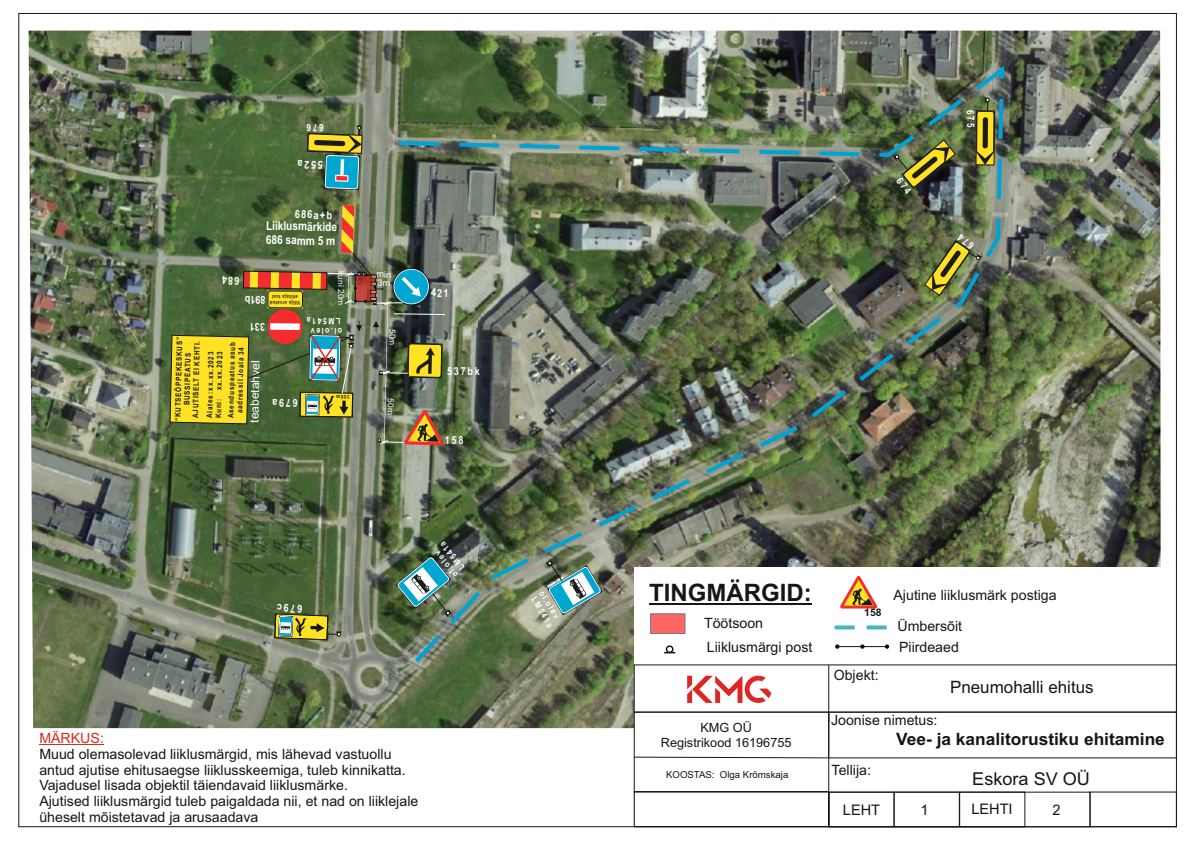
<style>
.page{position:relative;width:1191px;height:842px;background:#fff}
.page>*{position:absolute;margin:0;border:0;box-sizing:border-box;transform-origin:0 0}
.t1{font:700 24px "Arial";color:#151616}
.t2{font:17.7px "Arial";color:#151616}
.t3{font:700 17px "Arial";color:#151616}
.t4{font:17px "Arial";color:#151616}
.t5{font:14.6px "Arial";color:#151616}
.t6{font:14.2px/15.8px "Arial";color:#151616}
.t7{font:12.7px/14.2px "Arial";color:#151616;text-align:center}
.t8{font:700 12.4px/14.2px "Arial Narrow";color:#fff}
.t9{font:12px "Arial";color:#fdfeff}
.t10{font:700 11.2px "Arial Narrow";color:#fff}
.t11{font:700 11px "Arial Narrow";letter-spacing:.16em;color:#fff}
.t12{font:700 10.4px "Arial";color:#151616}
.t13{font:700 10.2px "Arial Narrow";color:#fff}
.t14{font:9.6px "Arial";color:#151616}
.t15{font:9.2px/8.6px "Arial";color:#fff}
.t16{font:700 8.8px/10.1px "Arial Narrow";letter-spacing:.155em;color:#fff}
.t17{font:8.4px "Arial";color:#fff}
.t18{font:700 7.7px/8.8px "Arial Narrow";color:#151616;text-align:center}
.t19{font:700 5.2px "Arial Narrow";color:#151616}
.t20{font:700 5.1px/5.8px "Arial Narrow";letter-spacing:.06em;color:#1e1c1b;text-align:center}
.s1{color:#dd2b1c}
</style>
<div class="page">
<img style="left:29px;top:31px;width:1131px;height:697px">
<img style="left:395px;top:62px;width:611px;height:604px">
<svg style="left:307px;top:125px;width:55px;height:65px;background:#638a63"></svg>
<div style="left:634px;top:567px;width:542px;height:260px;background:#fff"></div>
<div style="left:634px;top:712px;width:195px;height:80px;border:1px solid #151616"></div>
<div style="left:828px;top:792px;width:262px;height:35px;border:1px solid #151616"></div>
<div style="left:828px;top:792px;width:66px;height:35px;border:1px solid #151616"></div>
<div style="left:893px;top:792px;width:66px;height:35px;border:1px solid #151616"></div>
<div style="left:1089px;top:792px;width:87px;height:35px;border:1px solid #151616"></div>
<div style="left:959px;top:792px;width:66px;height:35px;border:1px solid #151616"></div>
<hr style="left:828px;top:665px;width:1px;height:57px;background:#151616">
<svg style="left:633px;top:756px;width:195px;height:2px"></svg>
<div style="left:634px;top:791px;width:195px;height:36px;border:1px solid #000"></div>
<hr style="left:649px;top:603px;width:163px;height:1px;background:#151616">
<svg style="left:687px;top:676px;width:84px;height:27px"></svg>
<svg style="left:666px;top:645px;width:7px;height:8px"></svg>
<svg style="left:650px;top:613px;width:35px;height:21px"></svg>
<svg style="left:840px;top:576px;width:37px;height:32px"></svg>
<hr style="left:39px;top:744px;width:65px;height:1px;background:#dd2b1c">
<div style="left:828px;top:712px;width:348px;height:46px;border:1px solid #151616"></div>
<svg style="left:834px;top:625px;width:53px;height:4px"></svg>
<hr style="left:835px;top:646px;width:52px;height:1px;background:#151616">
<svg style="left:545px;top:558px;width:57px;height:57px;background:#769994"></svg>
<svg style="left:396px;top:556px;width:57px;height:62px;background:#5f847a"></svg>
<svg style="left:275px;top:614px;width:68px;height:26px;background:#9d9e4b"></svg>
<svg style="left:892px;top:140px;width:63px;height:54px;background:#656b3c"></svg>
<svg style="left:966px;top:96px;width:28px;height:69px;background:#807c2f"></svg>
<svg style="left:924px;top:233px;width:58px;height:63px;background:#757d45"></svg>
<img style="left:170px;top:205px;width:277px;height:240px">
<p class="t13" style="left:324px;top:131px;width:19px;rotate:180deg">676</p>
<p class="t11" style="left:323px;top:169px;width:27px;rotate:-178deg">552a</p>
<p class="t10" style="left:295px;top:210px;width:39px;rotate:2deg">686a+b</p>
<p class="t8" style="left:266px;top:220px;width:73px;rotate:1deg">Liiklusmärkide<br>686 samm 5 m</p>
<p class="t11" style="left:265px;top:304px;width:22px;rotate:-180deg">891b</p>
<p class="t20" style="left:300px;top:305px;width:32px;rotate:-180deg">V ä l j a a dutavr ehitaja loal</p>
<p class="t17" style="left:344px;top:271px;width:36px;rotate:90deg">kuni 20m</p>
<p class="t18" style="left:174px;top:421px;width:86px;rotate:-89deg">“KUTSEÕPPEKESKUS”<br>BUSSIPEATUS<br>AJUTISELT EI KEHTI.</p>
<p class="t18" style="left:206px;top:418px;width:68px;text-align:left;rotate:-89deg">Alates: xx.xx.2023<br>Kuni: xx.xx.2023</p>
<p class="t18" style="left:227px;top:418px;width:78px;rotate:-89deg">Asenduspeatus asub aadressil Joala 34</p>
<p class="t9" style="left:250px;top:423px;width:64px;rotate:-89deg">teabetahvel</p>
<p class="t16" style="left:342px;top:335px;width:37px;rotate:-180deg">ol.olev<br>LM541a</p>
<p class="t11" style="left:297px;top:407px;width:27px;rotate:-179deg">679a</p>
<p class="t19" style="left:350px;top:399px;width:15px;rotate:-179deg">300m</p>
<p class="t15" style="left:376px;top:271px;width:16px">min<br>3m</p>
<p class="t17" style="left:395px;top:329px;width:18px;rotate:90deg">50m</p>
<p class="t17" style="left:394px;top:398px;width:18px;rotate:90deg">50m</p>
<p class="t11" style="left:302px;top:613px;width:27px;rotate:-178deg">679c</p>
<p class="t11" style="left:447px;top:367px;width:34px">537bk</p>
<p class="t11" style="left:445px;top:436px;width:20px">158</p>
<p class="t16" style="left:453px;top:579px;width:37px;rotate:-129deg">ol.olev<br>LM541a</p>
<p class="t16" style="left:545px;top:589px;width:37px;rotate:59deg">ol.olev<br>LM541a</p>
<p class="t1" style="left:649px;top:583px;width:164px">TINGMÄRGID:</p>
<p class="t6" style="left:704px;top:616px;width:61px">Töötsoon</p>
<p class="t6" style="left:707px;top:641px;width:107px">Liiklusmärgi post</p>
<p class="t12" style="left:864px;top:609px;width:19px">158</p>
<p class="t6" style="left:833px;top:669px;width:46px">Objekt:</p>
<p class="t6" style="left:893px;top:588px;width:165px">Ajutine liiklusmärk postiga</p>
<p class="t6" style="left:897px;top:619px;width:66px">Ümbersõit</p>
<p class="t6" style="left:899px;top:640px;width:61px">Piirdeaed</p>
<p class="t4" style="left:950px;top:681px;width:145px">Pneumohalli ehitus</p>
<p class="t6" style="left:831px;top:713px;width:108px">Joonise nimetus:</p>
<p class="t7" style="left:661px;top:722px;width:132px">KMG OÜ<br>Registrikood 16196755</p>
<p class="t6" style="left:39px;top:731px;width:380px"><span class="s1">MÄRKUS:<br></span>Muud olemasolevad liiklusmärgid, mis lähevad vastuollu antud ajutise ehitusaegse liiklusskeemiga, tuleb kinnikatta.<br>Vajadusel lisada objektil täiendavaid liiklusmärke.<br>Ajutised liiklusmärgid tuleb paigaldada nii, et nad on liiklejale üheselt mõistetavad ja arusaadava</p>
<p class="t3" style="left:896px;top:733px;width:270px">Vee- ja kanalitorustiku ehitamine</p>
<p class="t6" style="left:831px;top:763px;width:41px">Tellija:</p>
<p class="t5" style="left:843px;top:804px;width:39px">LEHT</p>
<p class="t5" style="left:920px;top:804px;width:10px">1</p>
<p class="t5" style="left:971px;top:803px;width:43px">LEHTI</p>
<p class="t5" style="left:1052px;top:804px;width:10px">2</p>
<p class="t2" style="left:972px;top:772px;width:119px">Eskora SV OÜ</p>
<p class="t14" style="left:666px;top:771px;width:124px">KOOSTAS: Olga Krõmskaja</p>
</div>
